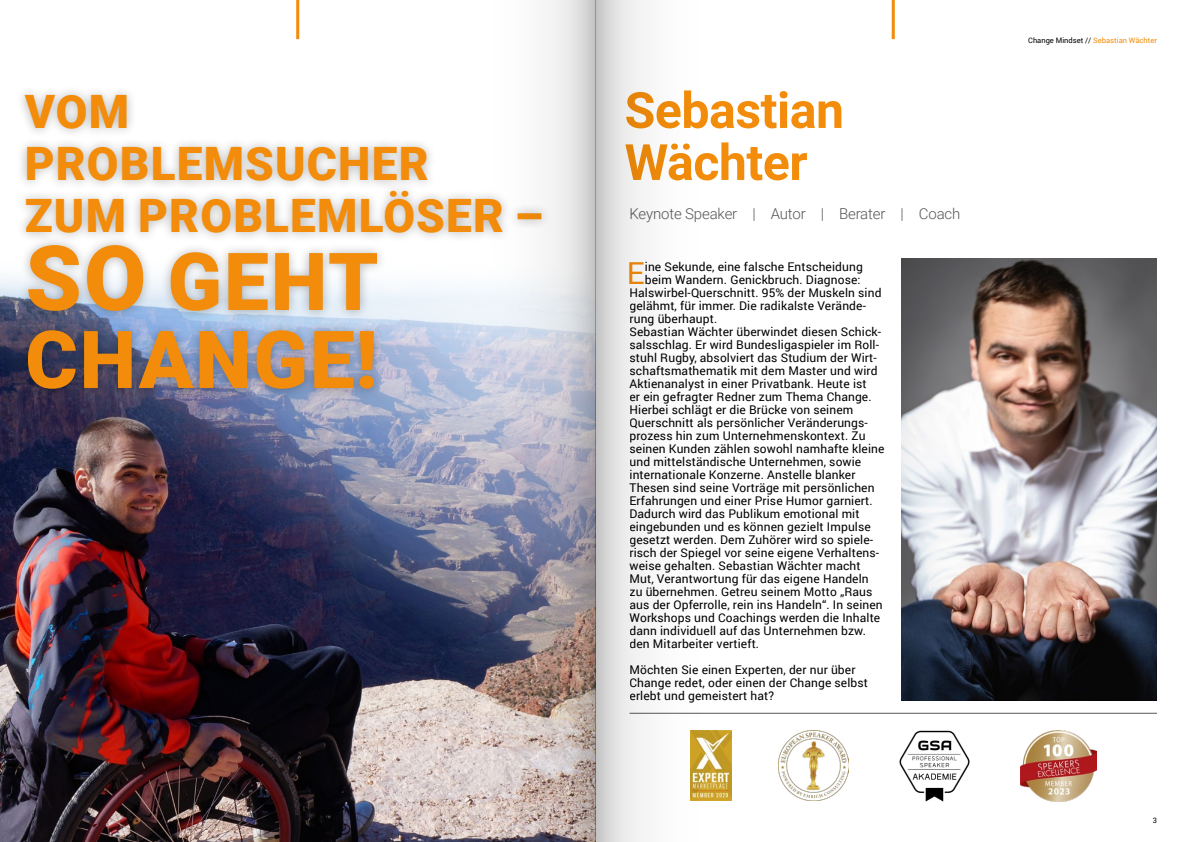
<style>
.page{position:relative;width:1191px;height:842px;background:#fff}
.page>*{position:absolute;margin:0;border:0;box-sizing:border-box;transform-origin:0 0}
.t1{font:900 80px/78px "Roboto";letter-spacing:.025em;color:#f28c0a}
.t2{font:700 50px/52px "Roboto";letter-spacing:-.01em;color:#f28c0a}
.t3{font:900 46px/52px "Roboto";letter-spacing:.025em;color:#f28c0a}
.t4{font:30.3px "Roboto";color:#f28c0a}
.t5{font:300 15px "Roboto";letter-spacing:-.01em;color:#575756}
.t6{font:12px/13px "Roboto";letter-spacing:.01em;color:#000}
.t7{font:7.5px "Roboto";color:#f28c0a}
.t8{font:7.5px "Roboto";color:#000}
.s1{font-size:90px}
.s2{color:#000}
</style>
<div class="page">
<img style="left:0;top:278px;width:488px;height:564px">
<hr style="left:629px;top:713px;width:528px;height:1px;background:#575756">
<div style="left:15px;top:85px;width:537px;height:315px;background:#000;opacity:.3"></div>
<img style="left:901px;top:258px;width:256px;height:442px">
<img style="left:703px;top:731px;width:28px;height:70px">
<img style="left:778px;top:731px;width:70px;height:70px">
<img style="left:899px;top:730px;width:71px;height:72px">
<img style="left:1020px;top:731px;width:76px;height:70px">
<hr style="left:891px;top:0;width:3px;height:39px;background:#f28c0a">
<hr style="left:296px;top:0;width:3px;height:39px;background:#f28c0a">
<img style="left:488px;top:0;width:73px;height:842px">
<div style="left:595px;top:0;width:108px;height:842px;background:#fafafa"></div>
<svg style="left:561px;top:0;width:34px;height:842px;background:#beb7b9"></svg>
<div style="left:595px;top:0;width:34px;height:842px;background:linear-gradient(to right,#c5c5c5,#f1f1f1)"></div>
<h3 class="t3" style="left:25px;top:84px;width:520px">VOM<br>PROBLEMSUCHER<br>ZUM PROBLEMLÖSER –</h3>
<h1 class="t1" style="left:25px;top:240px;width:355px"><span class="s1">SO</span> GEHT<br>CHANGE!</h1>
<h2 class="t2" style="left:624px;top:82px;width:221px">Sebastian<br>Wächter</h2>
<p class="t5" style="left:629px;top:203px;width:332px">Keynote Speaker | Autor | Berater | Coach</p>
<h3 class="t4" style="left:627px;top:252px;width:19px">E</h3>
<p class="t6" style="left:645px;top:260px;width:219px">ine Sekunde, eine falsche Entscheidung</p>
<p class="t6" style="left:645px;top:273px;width:217px">beim Wandern. Genickbruch. Diagnose:</p>
<p class="t6" style="left:629px;top:286px;width:253px">Halswirbel-Querschnitt. 95% der Muskeln sind</p>
<p class="t6" style="left:629px;top:299px;width:238px">gelähmt, für immer. Die radikalste Verände-</p>
<p class="t6" style="left:629px;top:312px;width:89px">rung überhaupt.</p>
<p class="t6" style="left:629px;top:325px;width:253px">Sebastian Wächter überwindet diesen Schick-</p>
<p class="t6" style="left:629px;top:338px;width:251px">salsschlag. Er wird Bundesligaspieler im Roll-</p>
<p class="t6" style="left:629px;top:351px;width:249px">stuhl Rugby, absolviert das Studium der Wirt-</p>
<p class="t6" style="left:629px;top:364px;width:249px">schaftsmathematik mit dem Master und wird</p>
<p class="t6" style="left:629px;top:377px;width:239px">Aktienanalyst in einer Privatbank. Heute ist</p>
<p class="t6" style="left:629px;top:390px;width:244px">er ein gefragter Redner zum Thema Change.</p>
<p class="t6" style="left:629px;top:403px;width:225px">Hierbei schlägt er die Brücke von seinem</p>
<p class="t6" style="left:629px;top:416px;width:240px">Querschnitt als persönlicher Veränderungs-</p>
<p class="t6" style="left:629px;top:429px;width:237px">prozess hin zum Unternehmenskontext. Zu</p>
<p class="t6" style="left:629px;top:442px;width:256px">seinen Kunden zählen sowohl namhafte kleine</p>
<p class="t6" style="left:629px;top:455px;width:233px">und mittelständische Unternehmen, sowie</p>
<p class="t6" style="left:629px;top:468px;width:227px">internationale Konzerne. Anstelle blanker</p>
<p class="t6" style="left:629px;top:481px;width:246px">Thesen sind seine Vorträge mit persönlichen</p>
<p class="t6" style="left:629px;top:494px;width:245px">Erfahrungen und einer Prise Humor garniert.</p>
<p class="t6" style="left:629px;top:507px;width:232px">Dadurch wird das Publikum emotional mit</p>
<p class="t6" style="left:629px;top:520px;width:243px">eingebunden und es können gezielt Impulse</p>
<p class="t6" style="left:629px;top:533px;width:245px">gesetzt werden. Dem Zuhörer wird so spiele-</p>
<p class="t6" style="left:629px;top:546px;width:251px">risch der Spiegel vor seine eigene Verhaltens-</p>
<p class="t6" style="left:629px;top:559px;width:233px">weise gehalten. Sebastian Wächter macht</p>
<p class="t6" style="left:629px;top:572px;width:241px">Mut, Verantwortung für das eigene Handeln</p>
<p class="t6" style="left:629px;top:585px;width:244px">zu übernehmen. Getreu seinem Motto „Raus</p>
<p class="t6" style="left:629px;top:598px;width:255px">aus der Opferrolle, rein ins Handeln“. In seinen</p>
<p class="t6" style="left:629px;top:611px;width:252px">Workshops und Coachings werden die Inhalte</p>
<p class="t6" style="left:629px;top:624px;width:238px">dann individuell auf das Unternehmen bzw.</p>
<p class="t6" style="left:629px;top:637px;width:131px">den Mitarbeiter vertieft.</p>
<p class="t6" style="left:629px;top:663px;width:240px">Möchten Sie einen Experten, der nur über<br>Change redet, oder einen der Change selbst erlebt und gemeistert hat?</p>
<p class="t7" style="left:1028px;top:35px;width:130px"><span class="s2">Change Mindset //</span> Sebastian Wächter</p>
<p class="t8" style="left:1152px;top:815px;width:6px">3</p>
</div>
